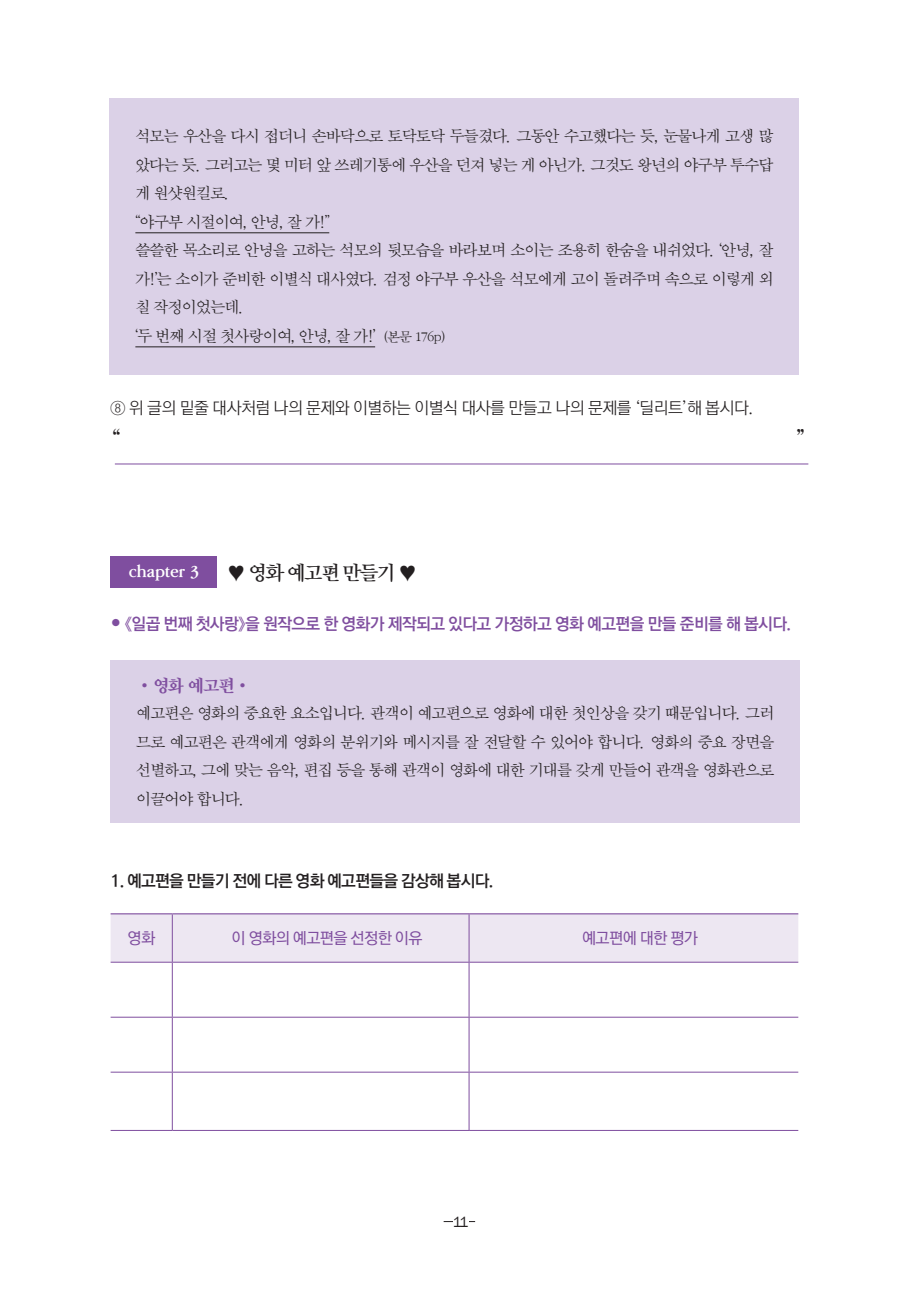
<style>
.page{position:relative;width:919px;height:1289px;background:#fff}
.page>*{position:absolute;margin:0;border:0;box-sizing:border-box;transform-origin:0 0}
.밑줄{font:27px "SM3 SS Myung Jo 04";color:#231f20}
.본문{font:19.5px "Rix Mj SEB";letter-spacing:-.06em;color:#231f20}
.t1{font:18px "SD Jebi TTF c Bd";color:#fff}
.본문고딕_먹{font:18px "SD Myeongjo c Bd";color:#7f4e9f}
.본문고딕_먹-2{font:16.5px/28.5px "SD Myeongjo a Lt";letter-spacing:-.04em;color:#231f20;text-align:justify}
.본문제목{font:16.5px "Rix Go B";letter-spacing:-.04em;color:#7f4e9f}
.보기1234{font:16.5px "Rix Go L";letter-spacing:-.03em;color:#231f20}
.문제제목{font:16.5px "Rix Go B";letter-spacing:-.05em;color:#231f20}
.표제목{font:15.75px "Rix Go M";letter-spacing:-.04em;color:#7f4e9f}
.t2{font:15px "Franklin Gothic";color:#231f20}
.s1{font-size:14.1px}
.s2{font-family:"SD Mj Neoa Uni TTF a Ul"}
</style>
<div class="page">
<hr style="left:443px;top:1221px;width:32px;height:1px;background:#231f20">
<div style="left:453px;top:1212px;width:15px;height:17px;background:#fff"></div>
<hr style="left:115px;top:463px;width:693px;height:1px;background:#7f4e9f">
<div style="left:110px;top:98px;width:689px;height:276px;background:#dbd1e7"></div>
<hr style="left:135px;top:232px;width:194px;height:1px;background:#231f20">
<hr style="left:135px;top:346px;width:240px;height:1px;background:#231f20">
<div style="left:111px;top:556px;width:106px;height:31px;background:#7f4e9f"></div>
<div style="left:111px;top:660px;width:688px;height:163px;background:#dbd1e7"></div>
<div style="left:111px;top:914px;width:687px;height:47px;background:#ede7f2"></div>
<hr style="left:469px;top:961px;width:329px;height:1px;background:#7f4e9f">
<hr style="left:469px;top:1016px;width:329px;height:1px;background:#7f4e9f">
<hr style="left:469px;top:1071px;width:329px;height:1px;background:#7f4e9f">
<hr style="left:469px;top:1129px;width:329px;height:1px;background:#7f4e9f">
<hr style="left:111px;top:913px;width:61px;height:1px;background:#7f4e9f">
<hr style="left:172px;top:913px;width:297px;height:1px;background:#7f4e9f">
<hr style="left:469px;top:913px;width:329px;height:1px;background:#7f4e9f">
<hr style="left:111px;top:961px;width:61px;height:1px;background:#7f4e9f">
<hr style="left:172px;top:961px;width:297px;height:1px;background:#7f4e9f">
<hr style="left:111px;top:1016px;width:61px;height:1px;background:#7f4e9f">
<hr style="left:172px;top:1016px;width:297px;height:1px;background:#7f4e9f">
<hr style="left:111px;top:1071px;width:61px;height:1px;background:#7f4e9f">
<hr style="left:172px;top:1071px;width:297px;height:1px;background:#7f4e9f">
<hr style="left:111px;top:1129px;width:61px;height:1px;background:#7f4e9f">
<hr style="left:172px;top:1129px;width:297px;height:1px;background:#7f4e9f">
<hr style="left:172px;top:914px;width:1px;height:47px;background:#7f4e9f">
<hr style="left:468px;top:914px;width:1px;height:47px;background:#7f4e9f">
<hr style="left:172px;top:962px;width:1px;height:54px;background:#7f4e9f">
<hr style="left:468px;top:962px;width:1px;height:54px;background:#7f4e9f">
<hr style="left:172px;top:1017px;width:1px;height:54px;background:#7f4e9f">
<hr style="left:468px;top:1017px;width:1px;height:54px;background:#7f4e9f">
<hr style="left:172px;top:1072px;width:1px;height:57px;background:#7f4e9f">
<hr style="left:468px;top:1072px;width:1px;height:57px;background:#7f4e9f">
<p class="본문고딕_먹-2" style="left:135px;top:122px;width:639px">석모는 우산을 다시 접더니 손바닥으로 토닥토닥 두들겼다. 그동안 수고했다는 듯, 눈물나게 고생 많 았다는 듯. 그러고는 몇 미터 앞 쓰레기통에 우산을 던져 넣는 게 아닌가. 그것도 왕년의 야구부 투수답 게 원샷원킬로.</p>
<p class="본문고딕_먹-2" style="left:135px;top:207px;width:196px">“야구부 시절이여, 안녕, 잘 가!”</p>
<p class="본문고딕_먹-2" style="left:135px;top:236px;width:639px">쓸쓸한 목소리로 안녕을 고하는 석모의 뒷모습을 바라보며 소이는 조용히 한숨을 내쉬었다. ‘안녕, 잘 가!’는 소이가 준비한 이별식 대사였다. 검정 야구부 우산을 석모에게 고이 돌려주며 속으로 이렇게 외 칠 작정이었는데.</p>
<p class="본문고딕_먹-2" style="left:135px;top:321px;width:312px">‘두 번째 시절 첫사랑이여, 안녕, 잘 가!’ <span class="s1">(본문 176p)</span></p>
<p class="보기1234" style="left:111px;top:398px;width:643px">⑧ 위 글의 밑줄 대사처럼 나의 문제와 이별하는 이별식 대사를 만들고 나의 문제를 ‘딜리트’해 봅시다.</p>
<p class="밑줄" style="left:111px;top:428px;width:14px">“</p>
<p class="밑줄" style="left:794px;top:428px;width:14px">”</p>
<p class="t1" style="left:129px;top:562px;width:72px">chapter 3</p>
<p class="본문" style="left:227px;top:560px;width:191px">♥ 영화 예고편 만들기 ♥</p>
<p class="본문제목" style="left:125px;top:613px;width:668px">《일곱 번째 첫사랑》을 원작으로 한 영화가 제작되고 있다고 가정하고 영화 예고편을 만들 준비를 해 봅시다.</p>
<p class="본문고딕_먹" style="left:136px;top:676px;width:116px"><span class="s2">•</span>영화 예고편<span class="s2">•</span></p>
<p class="본문고딕_먹-2" style="left:136px;top:699px;width:639px">예고편은 영화의 중요한 요소입니다. 관객이 예고편으로 영화에 대한 첫인상을 갖기 때문입니다. 그러 므로 예고편은 관객에게 영화의 분위기와 메시지를 잘 전달할 수 있어야 합니다. 영화의 중요 장면을 선별하고, 그에 맞는 음악, 편집 등을 통해 관객이 영화에 대한 기대를 갖게 만들어 관객을 영화관으로 이끌어야 합니다.</p>
<p class="문제제목" style="left:111px;top:869px;width:384px">1. 예고편을 만들기 전에 다른 영화 예고편들을 감상해 봅시다.</p>
<p class="표제목" style="left:128px;top:928px;width:29px">영화</p>
<p class="표제목" style="left:231px;top:928px;width:192px">이 영화의 예고편을 선정한 이유</p>
<p class="표제목" style="left:582px;top:928px;width:118px">예고편에 대한 평가</p>
<p class="t2" style="left:453px;top:1212px;width:17px">11</p>
</div>
